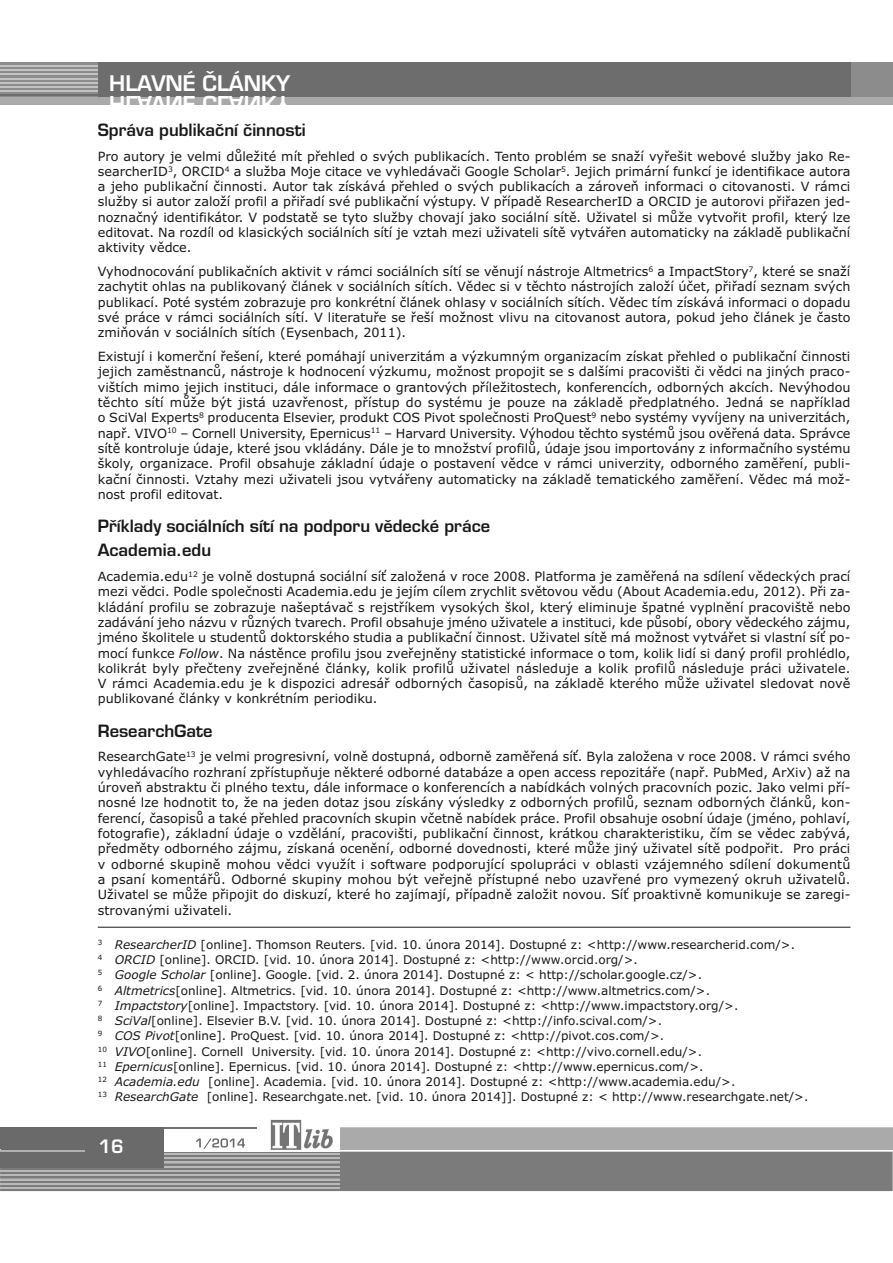
<style>
.page{position:relative;width:893px;height:1263px;background:#fff}
.page>*{position:absolute;margin:0;border:0;box-sizing:border-box;transform-origin:0 0}
.t1{font:21px "Euromode CE Bold";color:#fff}
.t2{font:18px "Euromode CE Bold";color:#fff}
.t3{font:16.5px/24px "Euromode CE Bold";color:#191919}
.t4{font:12.75px/15.3px "Verdana";color:#191919;text-align:justify}
.t5{font:12px/15.3px "Verdana";color:#191919}
.s1{font-style:italic}
</style>
<div class="page">
<div style="left:0;top:62px;width:893px;height:43px;background:#aaa"></div>
<div style="left:0;top:62px;width:893px;height:34px;background:#8c8c8c"></div>
<div style="left:98px;top:62px;width:752px;height:34px;background:#6d6d6d"></div>
<hr style="left:0;top:95px;width:98px;height:1px;background:#6d6d6d">
<hr style="left:0;top:91px;width:98px;height:1px;background:#c2c2c2">
<hr style="left:0;top:86px;width:98px;height:2px;background:#c2c2c2">
<hr style="left:0;top:82px;width:98px;height:2px;background:#c2c2c2">
<hr style="left:0;top:78px;width:98px;height:1px;background:#c2c2c2">
<hr style="left:0;top:74px;width:98px;height:1px;background:#c2c2c2">
<hr style="left:0;top:69px;width:98px;height:2px;background:#c2c2c2">
<hr style="left:0;top:65px;width:98px;height:2px;background:#c2c2c2">
<svg style="left:340px;top:1127px;width:553px;height:64px;fill:#aaa"></svg>
<hr style="left:0;top:1150px;width:893px;height:1px;background:#fff">
<hr style="left:164px;top:1127px;width:93px;height:2px;background:#717171">
<img style="left:270px;top:1119px;width:62px;height:19px">
<svg style="left:0;top:1138px;width:892px;height:53px"></svg>
<hr style="left:0;top:1187px;width:340px;height:2px;background:#b9b9b9">
<hr style="left:0;top:1183px;width:340px;height:1px;background:#b9b9b9">
<hr style="left:0;top:1179px;width:340px;height:1px;background:#b9b9b9">
<hr style="left:0;top:1174px;width:340px;height:2px;background:#b9b9b9">
<hr style="left:0;top:1170px;width:340px;height:2px;background:#b9b9b9">
<hr style="left:0;top:1166px;width:340px;height:1px;background:#b9b9b9">
<hr style="left:0;top:1162px;width:340px;height:1px;background:#b9b9b9">
<hr style="left:0;top:1157px;width:340px;height:2px;background:#b9b9b9">
<hr style="left:0;top:1153px;width:340px;height:2px;background:#b9b9b9">
<div style="left:0;top:1127px;width:164px;height:41px;background:#6a6a6a"></div>
<hr style="left:0;top:1150px;width:84px;height:1px;background:#b0b0b0">
<hr style="left:98px;top:927px;width:752px;height:1px;background:#191919">
<h1 class="t1" style="left:109px;top:73px;width:182px">HHLLAAVVNNÉÉ ČČLLÁÁNNKKYY</h1>
<p class="t3" style="left:98px;top:118px;width:209px">Správa publikační činnosti</p>
<p class="t4" style="left:98px;top:148px;width:754px">Pro autory je velmi důležité mít přehled o svých publikacích. Tento problém se snaží vyřešit webové služby jako Re&shy;searcherID<sup>3</sup>, ORCID<sup>4</sup> a služba Moje citace ve vyhledávači Google Scholar<sup>5</sup>. Jejich primární funkcí je identifikace autora a jeho publikační činnosti. Autor tak získává přehled o svých publikacích a zároveň informaci o citovanosti. V rámci služby si autor založí profil a přiřadí své publikační výstupy. V případě ResearcherID a ORCID je autorovi přiřazen jed&shy;noznačný identifikátor. V podstatě se tyto služby chovají jako sociální sítě. Uživatel si může vytvořit profil, který lze editovat. Na rozdíl od klasických sociálních sítí je vztah mezi uživateli sítě vytvářen automaticky na základě publikační aktivity vědce.</p>
<p class="t4" style="left:98px;top:264px;width:754px">Vyhodnocování publikačních aktivit v rámci sociálních sítí se věnují nástroje Altmetrics<sup>6</sup> a ImpactStory<sup>7</sup>, které se snaží zachytit ohlas na publikovaný článek v sociálních sítích. Vědec si v těchto nástrojích založí účet, přiřadí seznam svých publikací. Poté systém zobrazuje pro konkrétní článek ohlasy v sociálních sítích. Vědec tím získává informaci o dopadu své práce v rámci sociálních sítí. V literatuře se řeší možnost vlivu na citovanost autora, pokud jeho článek je často zmiňován v sociálních sítích (Eysenbach, 2011).</p>
<p class="t4" style="left:98px;top:349px;width:754px">Existují i komerční řešení, které pomáhají univerzitám a výzkumným organizacím získat přehled o publikační činnosti jejich zaměstnanců, nástroje k hodnocení výzkumu, možnost propojit se s dalšími pracovišti či vědci na jiných praco&shy;vištích mimo jejich instituci, dále informace o grantových příležitostech, konferencích, odborných akcích. Nevýhodou těchto sítí může být jistá uzavřenost, přístup do systému je pouze na základě předplatného. Jedná se například o SciVal Experts<sup>8</sup> producenta Elsevier, produkt COS Pivot společnosti ProQuest<sup>9</sup> nebo systémy vyvíjeny na univerzitách, např. VIVO<sup>10</sup> – Cornell University, Epernicus<sup>11</sup> – Harvard University. Výhodou těchto systémů jsou ověřená data. Správce sítě kontroluje údaje, které jsou vkládány. Dále je to množství profilů, údaje jsou importovány z informačního systému školy, organizace. Profil obsahuje základní údaje o postavení vědce v rámci univerzity, odborného zaměření, publi&shy;kační činnosti. Vztahy mezi uživateli jsou vytvářeny automaticky na základě tematického zaměření. Vědec má mož&shy;nost profil editovat.</p>
<p class="t3" style="left:98px;top:514px;width:394px">Příklady sociálních sítí na podporu vědecké práce<br>Academia.edu</p>
<p class="t4" style="left:98px;top:569px;width:754px">Academia.edu<sup>12</sup> je volně dostupná sociální síť založená v roce 2008. Platforma je zaměřená na sdílení vědeckých prací mezi vědci. Podle společnosti Academia.edu je jejím cílem zrychlit světovou vědu (About Academia.edu, 2012). Při za&shy;kládání profilu se zobrazuje našeptávač s rejstříkem vysokých škol, který eliminuje špatné vyplnění pracoviště nebo zadávání jeho názvu v různých tvarech. Profil obsahuje jméno uživatele a instituci, kde působí, obory vědeckého zájmu, jméno školitele u studentů doktorského studia a publikační činnost. Uživatel sítě má možnost vytvářet si vlastní síť po&shy;mocí funkce <span class="s1">Follow</span>. Na nástěnce profilu jsou zveřejněny statistické informace o tom, kolik lidí si daný profil prohlédlo, kolikrát byly přečteny zveřejněné články, kolik profilů uživatel následuje a kolik profilů následuje práci uživatele.<br>V rámci Academia.edu je k dispozici adresář odborných časopisů, na základě kterého může uživatel sledovat nově publikované články v konkrétním periodiku.</p>
<p class="t3" style="left:98px;top:719px;width:116px">ResearchGate</p>
<p class="t4" style="left:98px;top:749px;width:754px">ResearchGate<sup>13</sup> je velmi progresivní, volně dostupná, odborně zaměřená síť. Byla založena v roce 2008. V rámci svého vyhledávacího rozhraní zpřístupňuje některé odborné databáze a open access repozitáře (např. PubMed, ArXiv) až na úroveň abstraktu či plného textu, dále informace o konferencích a nabídkách volných pracovních pozic. Jako velmi pří&shy;nosné lze hodnotit to, že na jeden dotaz jsou získány výsledky z odborných profilů, seznam odborných článků, kon&shy;ferencí, časopisů a také přehled pracovních skupin včetně nabídek práce. Profil obsahuje osobní údaje (jméno, pohlaví, fotografie), základní údaje o vzdělání, pracovišti, publikační činnost, krátkou charakteristiku, čím se vědec zabývá, předměty odborného zájmu, získaná ocenění, odborné dovednosti, které může jiný uživatel sítě podpořit. Pro práci v odborné skupině mohou vědci využít i software podporující spolupráci v oblasti vzájemného sdílení dokumentů a psaní komentářů. Odborné skupiny mohou být veřejně přístupné nebo uzavřené pro vymezený okruh uživatelů.<br>Uživatel se může připojit do diskuzí, které ho zajímají, případně založit novou. Síť proaktivně komunikuje se zaregi&shy;strovanými uživateli.</p>
<p class="t5" style="left:98px;top:937px;width:712px"><sup>3</sup> <span class="s1">ResearcherID</span> [online]. Thomson Reuters. [vid. 10. února 2014]. Dostupné z: &lt;http://www.researcherid.com/&gt;.<br><sup>4</sup> <span class="s1">ORCID</span> [online]. ORCID. [vid. 10. února 2014]. Dostupné z: &lt;http://www.orcid.org/&gt;.<br><sup>5</sup> <span class="s1">Google Scholar</span> [online]. Google. [vid. 2. února 2014]. Dostupné z: &lt; http://scholar.google.cz/&gt;.<br><sup>6</sup> <span class="s1">Altmetrics</span>[online]. Altmetrics. [vid. 10. února 2014]. Dostupné z: &lt;http://www.altmetrics.com/&gt;.<br><sup>7</sup> <span class="s1">Impactstory</span>[online]. Impactstory. [vid. 10. února 2014]. Dostupné z: &lt;http://www.impactstory.org/&gt;.<br><sup>8</sup> <span class="s1">SciVal</span>[online]. Elsevier B.V. [vid. 10. února 2014]. Dostupné z: &lt;http://info.scival.com/&gt;.<br><sup>9</sup> <span class="s1">COS Pivot</span>[online]. ProQuest. [vid. 10. února 2014]. Dostupné z: &lt;http://pivot.cos.com/&gt;.<br><sup>10</sup> <span class="s1">VIVO</span>[online]. Cornell University. [vid. 10. února 2014]. Dostupné z: &lt;http://vivo.cornell.edu/&gt;.<br><sup>11</sup> <span class="s1">Epernicus</span>[online]. Epernicus. [vid. 10. února 2014]. Dostupné z: &lt;http://www.epernicus.com/&gt;.<br><sup>12</sup> <span class="s1">Academia.edu</span> [online]. Academia. [vid. 10. února 2014]. Dostupné z: &lt;http://www.academia.edu/&gt;.<br><sup>13</sup> <span class="s1">ResearchGate</span> [online]. Researchgate.net. [vid. 10. února 2014]]. Dostupné z: &lt; http://www.researchgate.net/&gt;.</p>
<h2 class="t2" style="left:98px;top:1135px;width:27px">16</h2>
</div>
